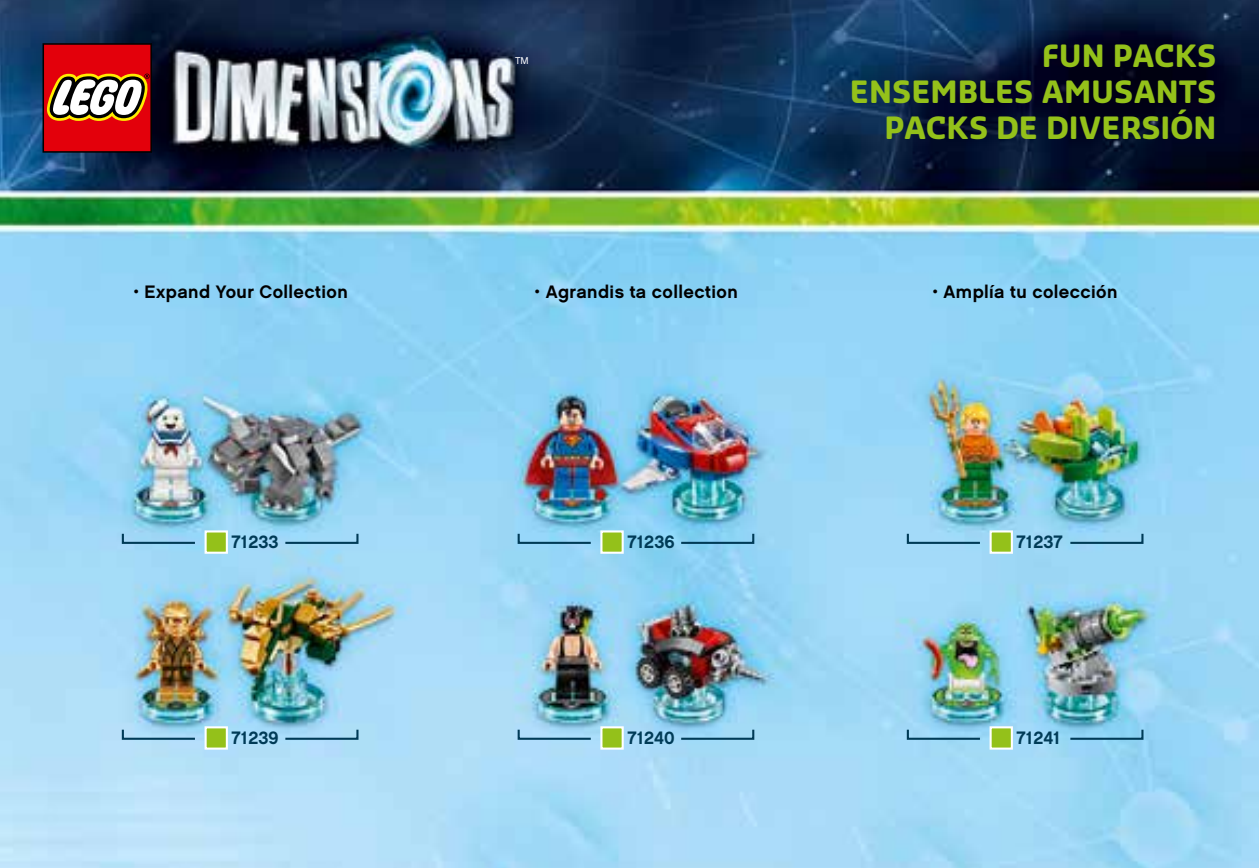
<style>
.page{position:relative;width:1259px;height:868px;background:#fff}
.page>*{position:absolute;margin:0;border:0;box-sizing:border-box;transform-origin:0 0}
.t1{font:700 30px/36px "Sansa Soft Std";color:#94c11a;text-align:right}
.t2{font:700 18px "LEGO Chalet 60";letter-spacing:.02em;color:#000}
.t3{font:700 18px "LEGO Chalet 60";color:#003b57}
.t4{font:9.9px "LEGO Chalet 60";color:#fff}
</style>
<div class="page">
<img style="left:0;top:0;width:1259px;height:867px">
<svg style="left:43px;top:43px;width:109px;height:110px"></svg>
<svg style="left:283px;top:531px;width:76px;height:14px"></svg>
<svg style="left:121px;top:531px;width:76px;height:14px"></svg>
<svg style="left:203px;top:529px;width:26px;height:25px"></svg>
<svg style="left:679px;top:531px;width:76px;height:14px"></svg>
<svg style="left:516px;top:531px;width:77px;height:14px"></svg>
<svg style="left:599px;top:529px;width:26px;height:25px"></svg>
<svg style="left:1068px;top:531px;width:76px;height:14px"></svg>
<svg style="left:905px;top:531px;width:77px;height:14px"></svg>
<svg style="left:988px;top:529px;width:26px;height:25px"></svg>
<svg style="left:283px;top:727px;width:76px;height:13px"></svg>
<svg style="left:121px;top:727px;width:76px;height:13px"></svg>
<svg style="left:203px;top:725px;width:26px;height:25px"></svg>
<svg style="left:679px;top:727px;width:76px;height:13px"></svg>
<svg style="left:516px;top:727px;width:77px;height:13px"></svg>
<svg style="left:599px;top:725px;width:26px;height:25px"></svg>
<svg style="left:1068px;top:727px;width:76px;height:13px"></svg>
<svg style="left:905px;top:727px;width:77px;height:13px"></svg>
<svg style="left:988px;top:725px;width:26px;height:25px"></svg>
<p class="t4" style="left:515px;top:54px;width:15px">TM</p>
<h1 class="t1" style="left:850px;top:36px;width:368px">FUN PACKS<br>ENSEMBLES AMUSANTS<br>PACKS DE DIVERSIÓN</h1>
<p class="t2" style="left:133px;top:280px;width:216px">• Expand Your Collection</p>
<p class="t2" style="left:534px;top:280px;width:205px">• Agrandis ta collection</p>
<p class="t2" style="left:932px;top:280px;width:187px">• Amplía tu colección</p>
<p class="t3" style="left:232px;top:530px;width:49px">71233</p>
<p class="t3" style="left:627px;top:530px;width:49px">71236</p>
<p class="t3" style="left:1016px;top:530px;width:48px">71237</p>
<p class="t3" style="left:232px;top:726px;width:49px">71239</p>
<p class="t3" style="left:627px;top:726px;width:49px">71240</p>
<p class="t3" style="left:1016px;top:726px;width:46px">71241</p>
</div>
